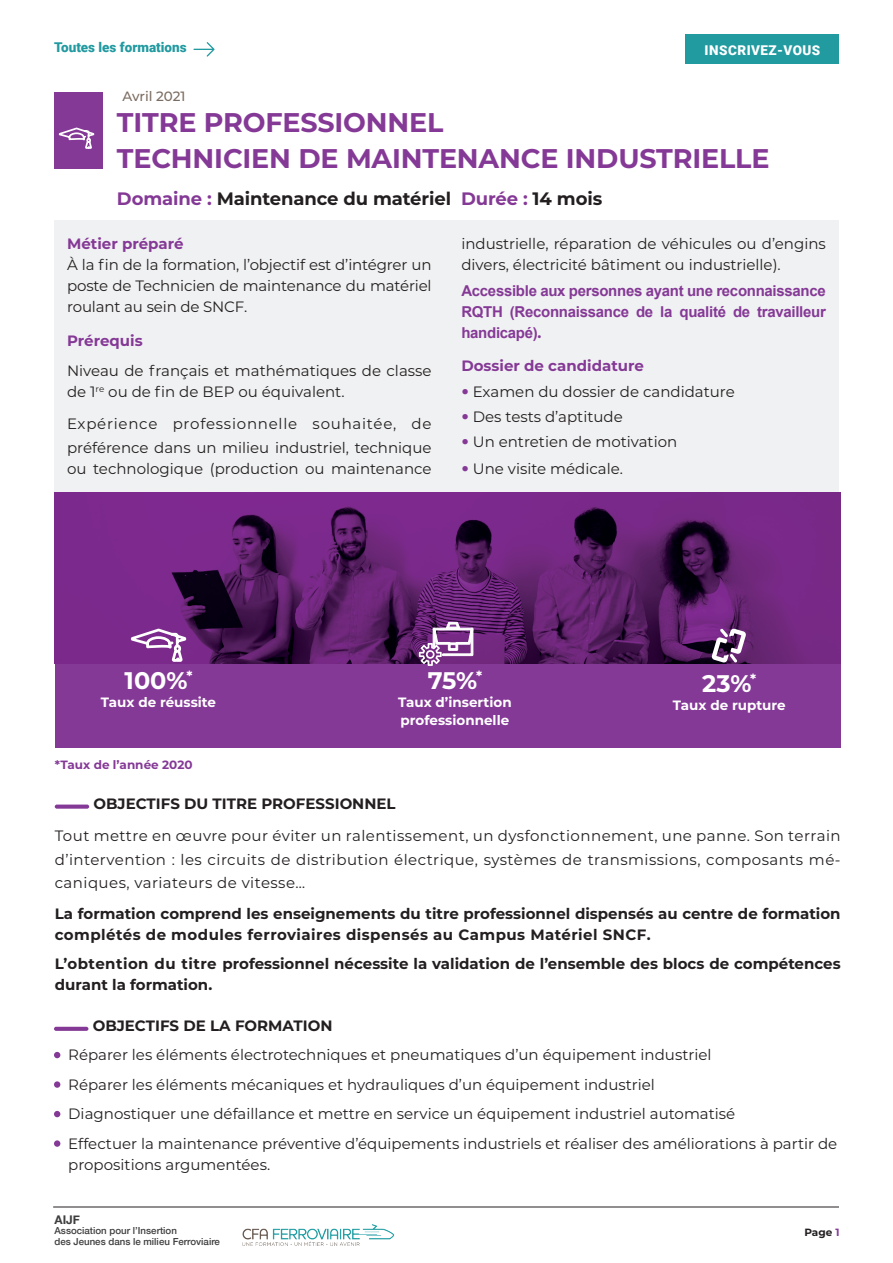
<style>
.page{position:relative;width:893px;height:1263px;background:#fff}
.page>*{position:absolute;margin:0;border:0;box-sizing:border-box;transform-origin:0 0}
.t1{font:700 27px/36px "Montserrat";letter-spacing:-.005em;color:#853996}
.t2{font:700 24px "Montserrat";color:#fff}
.t3{font:700 18px "Montserrat";letter-spacing:-.005em;color:#231f20}
.t4{font:15px/21px "Montserrat";color:#231f20}
.t5{font:700 15px/21px "Montserrat";color:#231f20}
.t6{font:15px/24px "Montserrat";letter-spacing:.03em;color:#231f20}
.t7{font:700 15px/21px "Arial";letter-spacing:-.02em;color:#853996;text-align:justify}
.t8{font:700 15px "Montserrat";color:#853996}
.t9{font:700 13.5px/18px "Montserrat";color:#fff}
.t10{font:900 13.5px "Roboto";color:#219aa0}
.t11{font:900 13.5px "Roboto";letter-spacing:.035em;color:#fff}
.t12{font:500 13.5px "Montserrat";letter-spacing:-.005em;color:#7b6c61}
.t13{font:700 12px "Montserrat";color:#853996}
.t14{font:700 12px "Helvetica Neue";color:#3e3e3f}
.t15{font:700 10.5px "Montserrat";color:#231f20}
.t16{font:500 9.75px/10.6px "Helvetica Neue";color:#3e3e3f}
.s1{color:#853996}
.s2{font-family:"Montserrat"}
.s3{font-family:"DIN Condensed";font-weight:700;color:#853996}
</style>
<div class="page">
<div style="left:55px;top:220px;width:784px;height:309px;background:#f0f1f2"></div>
<div style="left:55px;top:630px;width:786px;height:117px;background:#853996"></div>
<img style="left:55px;top:492px;width:786px;height:171px">
<div style="left:55px;top:804px;width:34px;height:5px;background:#853996;border-radius:2px"></div>
<svg style="left:130px;top:627px;width:58px;height:37px"></svg>
<svg style="left:419px;top:622px;width:54px;height:44px"></svg>
<hr style="left:53px;top:1207px;width:786px;height:1px;background:#231f20">
<img style="left:242px;top:1224px;width:153px;height:22px">
<div style="left:54px;top:92px;width:48px;height:77px;background:#853996"></div>
<svg style="left:58px;top:127px;width:37px;height:22px"></svg>
<svg style="left:54px;top:1027px;width:34px;height:4px"></svg>
<svg style="left:54px;top:1052px;width:6px;height:6px"></svg>
<div style="left:54px;top:1081px;width:6px;height:7px;background:#853996;border-radius:50%"></div>
<svg style="left:54px;top:1111px;width:6px;height:6px"></svg>
<div style="left:54px;top:1140px;width:6px;height:7px;background:#853996;border-radius:50%"></div>
<div style="left:686px;top:34px;width:153px;height:30px;background:#219aa0"></div>
<svg style="left:193px;top:42px;width:22px;height:15px"></svg>
<svg style="left:712px;top:629px;width:34px;height:33px"></svg>
<p class="t10" style="left:54px;top:38px;width:134px">Toutes les formations</p>
<p class="t11" style="left:705px;top:41px;width:117px">INSCRIVEZ-VOUS</p>
<p class="t12" style="left:122px;top:87px;width:65px">Avril 2021</p>
<h1 class="t1" style="left:117px;top:103px;width:654px">TITRE PROFESSIONNEL<br>TECHNICIEN DE MAINTENANCE INDUSTRIELLE</h1>
<p class="t3" style="left:117px;top:186px;width:487px"><span class="s1">Domaine :</span> Maintenance du matériel <span class="s1">Durée :</span> 14 mois</p>
<p class="t8" style="left:67px;top:233px;width:118px">Métier préparé</p>
<p class="t4" style="left:67px;top:254px;width:366px;text-align:justify">À la fin de la formation, l’objectif est d’intégrer un poste de Technicien de maintenance du matériel roulant au sein de SNCF.</p>
<p class="t8" style="left:67px;top:330px;width:77px">Prérequis</p>
<p class="t4" style="left:67px;top:359px;width:366px">Niveau de français et mathématiques de classe de 1<sup>re</sup> ou de fin de BEP ou équivalent.</p>
<p class="t4" style="left:67px;top:411px;width:366px;line-height:24px">Expérience professionnelle souhaitée, de préférence dans un milieu industriel, technique</p>
<p class="t4" style="left:67px;top:458px;width:366px">ou technologique (production ou maintenance</p>
<p class="t4" style="left:461px;top:233px;width:366px">industrielle, réparation de véhicules ou d’engins divers, électricité bâtiment ou industrielle).</p>
<p class="t7" style="left:461px;top:280px;width:366px">Accessible aux personnes ayant une reconnaissance RQTH (Reconnaissance de la qualité de travailleur handicapé)<span class="s2">.</span></p>
<p class="t8" style="left:461px;top:355px;width:184px">Dossier de candidature</p>
<p class="t4" style="left:461px;top:380px;width:275px"><span class="s3">•</span> Examen du dossier de candidature</p>
<p class="t4" style="left:461px;top:406px;width:163px"><span class="s3">•</span> Des tests d’aptitude</p>
<p class="t4" style="left:461px;top:431px;width:217px"><span class="s3">•</span> Un entretien de motivation</p>
<p class="t4" style="left:461px;top:457px;width:163px"><span class="s3">•</span> Une visite médicale.</p>
<h2 class="t2" style="left:125px;top:663px;width:69px">100%<sup>*</sup></h2>
<p class="t9" style="left:101px;top:693px;width:117px">Taux de réussite</p>
<p class="t13" style="left:55px;top:756px;width:139px">*Taux de l’année 2020</p>
<h2 class="t2" style="left:428px;top:663px;width:56px">75%<sup>*</sup></h2>
<p class="t9" style="left:398px;top:693px;width:115px">Taux d’insertion professionnelle</p>
<h2 class="t2" style="left:702px;top:666px;width:56px">23%<sup>*</sup></h2>
<p class="t9" style="left:673px;top:695px;width:114px">Taux de rupture</p>
<p class="t5" style="left:93px;top:792px;width:304px">OBJECTIFS DU TITRE PROFESSIONNEL</p>
<p class="t6" style="left:55px;top:823px;width:787px">Tout mettre en œuvre pour éviter un ralentissement, un dysfonctionnement, une panne. Son terrain d’intervention : les circuits de distribution électrique, systèmes de transmissions, composants mé-</p>
<p class="t6" style="left:55px;top:870px;width:252px">caniques, variateurs de vitesse…</p>
<p class="t5" style="left:55px;top:902px;width:787px">La formation comprend les enseignements du titre professionnel dispensés au centre de formation complétés de modules ferroviaires dispensés au Campus Matériel SNCF.</p>
<p class="t5" style="left:55px;top:953px;width:787px">L’obtention du titre professionnel nécessite la validation de l’ensemble des blocs de compétences durant la formation.</p>
<p class="t5" style="left:93px;top:1014px;width:241px">OBJECTIFS DE LA FORMATION</p>
<p class="t4" style="left:68px;top:1040px;width:771px;line-height:29.5px">Réparer les éléments électrotechniques et pneumatiques d’un équipement industriel<br>Réparer les éléments mécaniques et hydrauliques d’un équipement industriel<br>Diagnostiquer une défaillance et mettre en service un équipement industriel automatisé<br>Effectuer la maintenance préventive d’équipements industriels et réaliser des améliorations à partir de</p>
<p class="t4" style="left:68px;top:1153px;width:203px">propositions argumentées.</p>
<p class="t14" style="left:54px;top:1210px;width:27px">AIJF</p>
<p class="t16" style="left:54px;top:1225px;width:167px">Association pour l’Insertion<br>des Jeunes dans le milieu Ferroviaire</p>
<p class="t15" style="left:804px;top:1225px;width:37px">Page <span class="s1">1</span></p>
</div>
